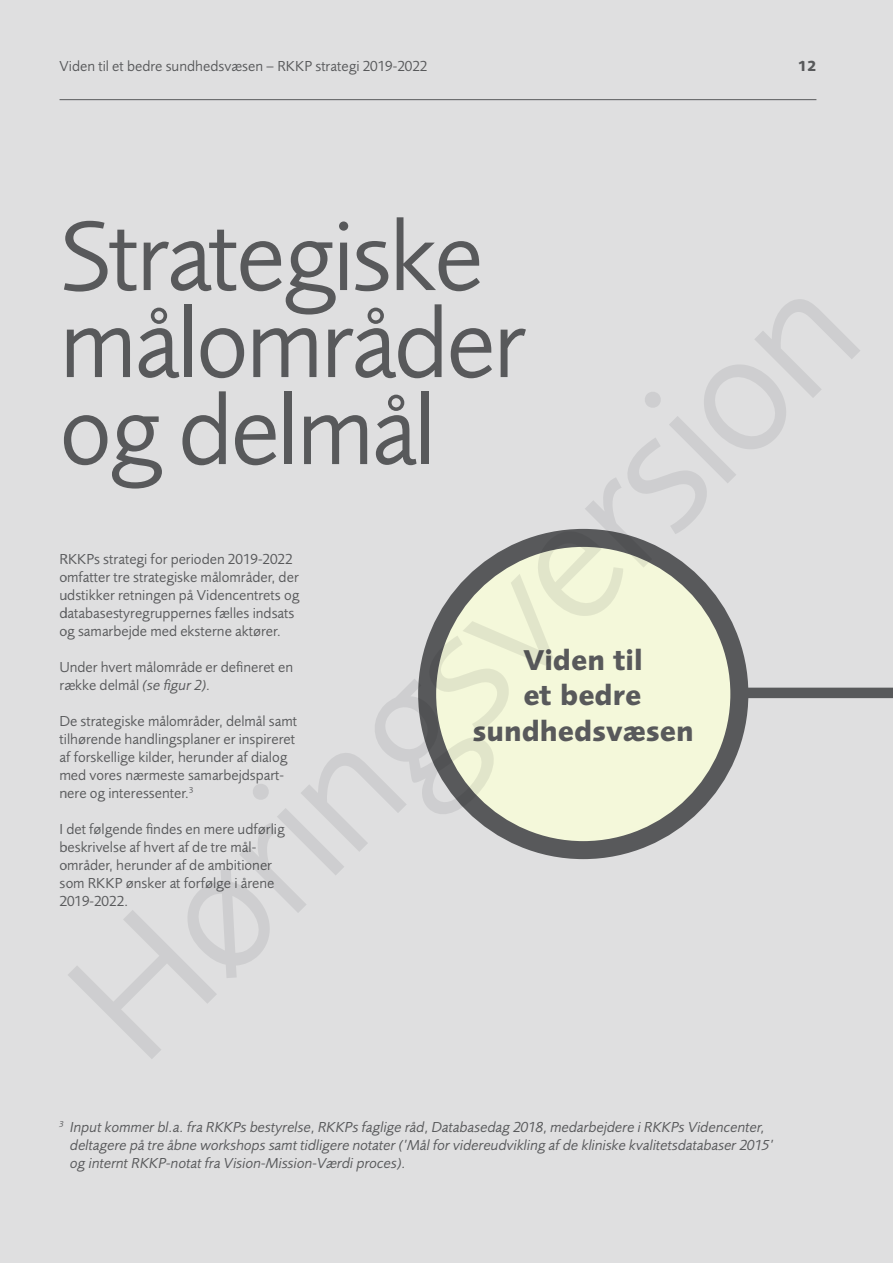
<style>
.page{position:relative;width:893px;height:1263px;background:#dfdfe0}
.page>*{position:absolute;margin:0;border:0;box-sizing:border-box;transform-origin:0 0}
.t1{font:102px/87px "Bk Foundry Sans Normal";letter-spacing:-.025em;color:#58595b}
.t2{font:29.7px/35.7px "Bd Foundry Sans Normal";color:#58595b;text-align:center}
.t3{font:15px/18px "Bk Foundry Sans Normal";color:#58595b}
.t4{font:15px/18px "Bk I Foundry Sans Normal";color:#58595b}
.t5{font:15px "Bd Foundry Sans Normal";color:#58595b}
.s1{font-family:"Bk I Foundry Sans Normal"}
</style>
<div class="page">
<div style="left:653px;top:688px;width:240px;height:10px;background:#58595b"></div>
<div style="left:427px;top:538px;width:312px;height:312px;background:#f4f8da;border-radius:50%"></div>
<div style="left:418px;top:529px;width:330px;height:330px;border:18px solid #58595b;border-radius:50%"></div>
<hr style="left:60px;top:99px;width:756px;height:1px;background:#58595b">
<p class="t3" style="left:60px;top:57px;width:369px">Viden til et bedre sundhedsvæsen – RKKP strategi 2019-2022</p>
<p class="t5" style="left:798px;top:57px;width:20px">12</p>
<h1 class="t1" style="left:60px;top:214px;width:468px">Strategiske målområder og delmål</h1>
<p class="t3" style="left:60px;top:550px;width:241px">RKKPs strategi for perioden 2019-2022 omfatter tre strategiske målområder, der udstikker retningen på Videncentrets og databasestyregruppernes fælles indsats og samarbejde med eksterne aktører.</p>
<p class="t3" style="left:60px;top:658px;width:235px">Under hvert målområde er defineret en række delmål <span class="s1">(se figur 2).</span></p>
<p class="t3" style="left:60px;top:712px;width:239px">De strategiske målområder, delmål samt tilhørende handlingsplaner er inspireret af forskellige kilder, herunder af dialog med vores nærmeste samarbejdspart&shy;nere og interessenter.<sup>3</sup></p>
<p class="t3" style="left:60px;top:820px;width:227px">I det følgende findes en mere udførlig beskrivelse af hvert af de tre mål&shy;områder, herunder af de ambitioner som RKKP ønsker at forfølge i årene<br>2019-2022.</p>
<h2 class="t2" style="left:472px;top:642px;width:223px">Viden til<br>et bedre sundhedsvæsen</h2>
<p class="t4" style="left:70px;top:1118px;width:704px;text-indent:-11px"><sup>3</sup> Input kommer bl.a. fra RKKPs bestyrelse, RKKPs faglige råd, Databasedag 2018, medarbejdere i RKKPs Videncenter, deltagere på tre åbne workshops samt tidligere notater (’Mål for videreudvikling af de kliniske kvalitetsdatabaser 2015’ og internt RKKP-notat fra Vision-Mission-Værdi proces).</p>
</div>
